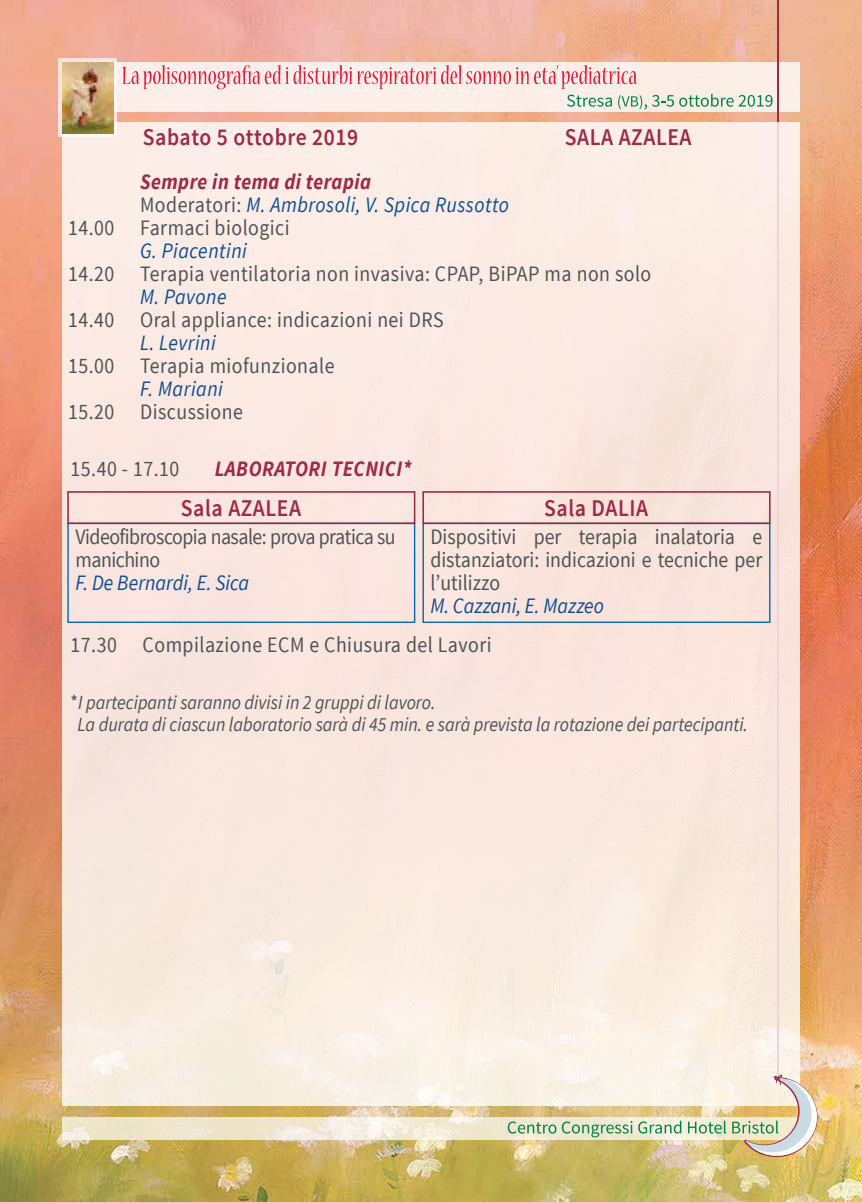
<style>
.page{position:relative;width:862px;height:1202px;background:#fff}
.page>*{position:absolute;margin:0;border:0;box-sizing:border-box;transform-origin:0 0}
.t1{font:600 24px "Source Sans Pro";letter-spacing:.025em;color:#9d2a49;scale:.9 1}
.t2{font:22px/23px "Source Sans Pro";letter-spacing:.025em;color:#4d5255;text-align:justify;scale:.9 1}
.t3{font:italic 22px "Source Sans Pro";letter-spacing:.025em;color:#104c8d;scale:.9 1}
.t4{font:22px/23px "Source Sans Pro";letter-spacing:-.025em;color:#4d5255;scale:.9 1}
.t5{font:italic 700 22px "Source Sans Pro";letter-spacing:.025em;color:#9d2a49;scale:.9 1}
.t6{font:italic 22px "Source Sans Pro";color:#104c8d;scale:.9 1}
.t7{font:italic 20px/22px "Source Sans Pro";color:#4d5255;scale:.9 1}
.s1{font-style:normal;color:#4d5255}
.s2{font-style:normal}
</style>
<div class="page">
<img style="left:0;top:0;width:862px;height:1202px">
<div style="left:62px;top:62px;width:737px;height:49px;background:#fcefe9"></div>
<svg style="left:62px;top:1117px;width:670px;height:22px;background:#f1e9d4"></svg>
<svg style="left:508px;top:1121px;width:48px;height:13px"></svg>
<svg style="left:562px;top:1121px;width:70px;height:16px"></svg>
<svg style="left:638px;top:1121px;width:43px;height:13px"></svg>
<svg style="left:688px;top:1121px;width:38px;height:13px"></svg>
<svg style="left:122px;top:65px;width:650px;height:45px"></svg>
<hr style="left:777px;top:0;width:1px;height:1077px;background:#9d2a49">
<div style="left:62px;top:123px;width:737px;height:983px;background:#fae9e0"></div>
<svg style="left:58px;top:58px;width:59px;height:79px"></svg>
<img style="left:62px;top:62px;width:51px;height:71px">
<svg style="left:732px;top:1074px;width:85px;height:83px"></svg>
<div style="left:67px;top:523px;width:348px;height:100px;border:1px solid #0067b4"></div>
<div style="left:67px;top:491px;width:348px;height:33px;border:2px solid #9d2a49"></div>
<div style="left:422px;top:523px;width:348px;height:100px;border:1px solid #0067b4"></div>
<div style="left:422px;top:491px;width:348px;height:33px;border:2px solid #9d2a49"></div>
<p class="t1" style="left:143px;top:122px;width:241px">Sabato 5 ottobre 2019</p>
<p class="t1" style="left:565px;top:122px;width:142px">SALA AZALEA</p>
<p class="t5" style="left:140px;top:168px;width:258px">Sempre in tema di terapia</p>
<p class="t3" style="left:140px;top:192px;width:411px"><span class="s1">Moderatori:</span> M. Ambrosoli, V. Spica Russotto</p>
<p class="t2" style="left:68px;top:217px;width:248px">14.00 Farmaci biologici</p>
<p class="t3" style="left:140px;top:238px;width:120px">G. Piacentini</p>
<p class="t2" style="left:68px;top:263px;width:649px">14.20 Terapia ventilatoria non invasiva: CPAP, BiPAP ma non solo</p>
<p class="t3" style="left:140px;top:284px;width:98px">M. Pavone</p>
<p class="t2" style="left:68px;top:309px;width:419px">14.40 Oral appliance: indicazioni nei DRS</p>
<p class="t3" style="left:140px;top:329px;width:86px">L. Levrini</p>
<p class="t2" style="left:68px;top:355px;width:298px">15.00 Terapia miofunzionale</p>
<p class="t3" style="left:140px;top:375px;width:94px">F. Mariani</p>
<p class="t2" style="left:68px;top:401px;width:196px">15.20 Discussione</p>
<p class="t2" style="left:71px;top:458px;width:122px">15.40 - 17.10</p>
<p class="t5" style="left:215px;top:455px;width:220px">LABORATORI TECNICI*</p>
<p class="t1" style="left:181px;top:493px;width:135px">Sala AZALEA</p>
<p class="t1" style="left:544px;top:493px;width:117px">Sala DALIA</p>
<p class="t4" style="left:76px;top:525px;width:357px">Videofibroscopia nasale: prova pratica su manichino</p>
<p class="t6" style="left:76px;top:569px;width:194px">F. De Bernardi, E. Sica</p>
<p class="t2" style="left:430px;top:525px;width:370px">Dispositivi per terapia inalatoria e distanziatori: indicazioni e tecniche per l’utilizzo</p>
<p class="t6" style="left:430px;top:592px;width:194px">M. Cazzani, E. Mazzeo</p>
<p class="t2" style="left:71px;top:633px;width:469px">17.30 Compilazione ECM e Chiusura del Lavori</p>
<p class="t7" style="left:78px;top:692px;width:746px;text-indent:-7px"><span class="s2">*</span>I partecipanti saranno divisi in 2 gruppi di lavoro.<br>La durata di ciascun laboratorio sarà di 45 min. e sarà prevista la rotazione dei partecipanti.</p>
</div>
